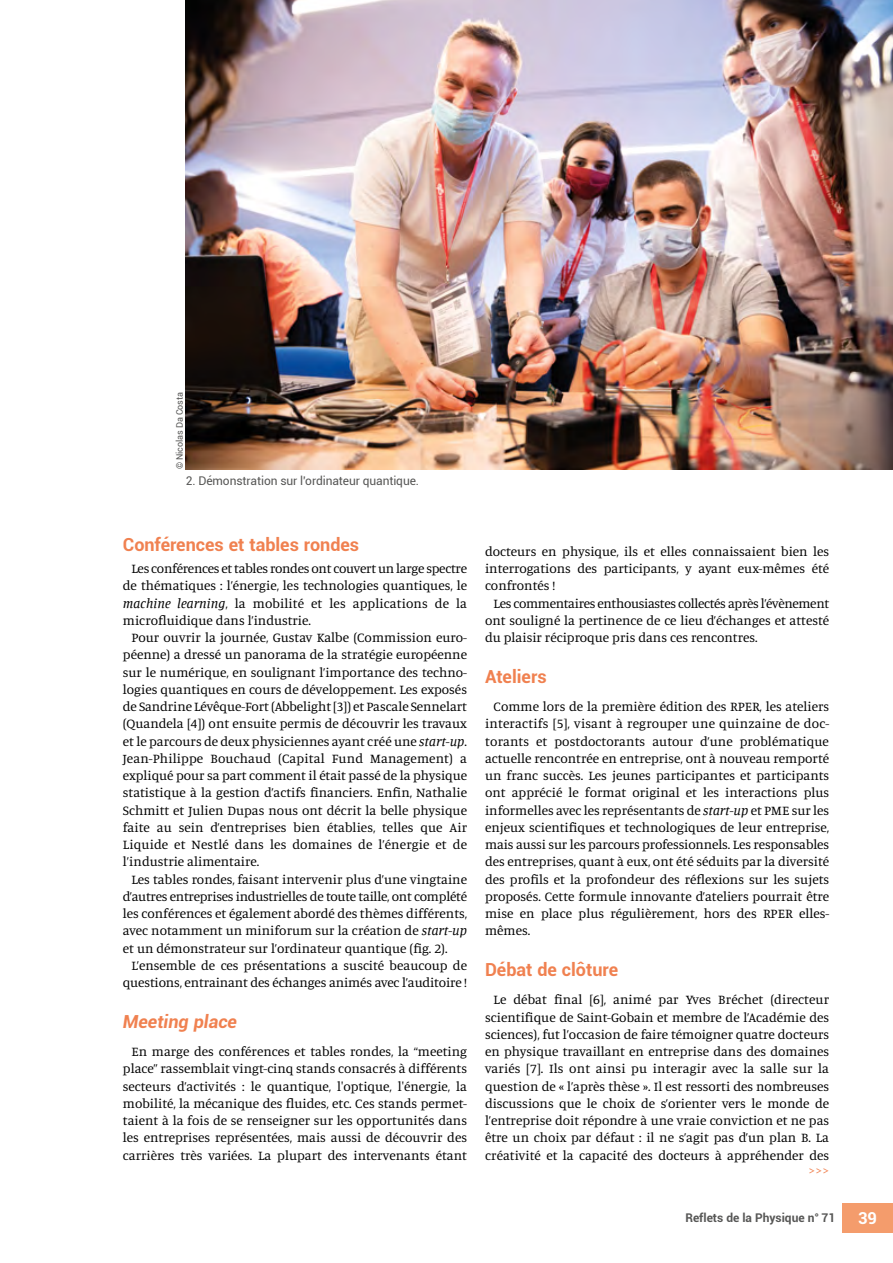
<style>
.page{position:relative;width:893px;height:1263px;background:#fff}
.page>*{position:absolute;margin:0;border:0;box-sizing:border-box;transform-origin:0 0}
.t1{font:700 18px "Roboto";color:#f08150}
.t2{font:italic 700 18px "Roboto";color:#f08150}
.t3{font:700 16.5px "Roboto";color:#fff}
.t4{font:13.5px/17.2px "Manuale";color:#000;text-align:justify}
.t5{font:13.5px "Manuale";color:#f08150}
.t6{font:12px "Roboto";letter-spacing:-.01em;color:#575756}
.t7{font:700 12px "Roboto";color:#575756}
.t8{font:9px "Roboto";letter-spacing:-.01em;color:#575756}
.s1{font-style:italic}
</style>
<div class="page">
<div style="left:842px;top:1203px;width:51px;height:30px;background:#f49c6c"></div>
<img style="left:186px;top:0;width:707px;height:469px">
<p class="t8" style="left:173px;top:469px;width:79px;rotate:-90deg">© Nicolas Da Costa</p>
<p class="t6" style="left:186px;top:473px;width:235px">2. Démonstration sur l'ordinateur quantique.</p>
<h1 class="t1" style="left:123px;top:532px;width:238px">Conférences et tables rondes</h1>
<p class="t4" style="left:123px;top:559px;width:346px;text-indent:9px">Les conférences et tables rondes ont couvert un large spectre de thématiques : l’énergie, les technologies quantiques, le <span class="s1">machine learning</span>, la mobilité et les applications de la microfluidique dans l’industrie.</p>
<p class="t4" style="left:123px;top:628px;width:346px;text-indent:9px">Pour ouvrir la journée, Gustav Kalbe (Commission euro&shy;péenne) a dressé un panorama de la stratégie européenne sur le numérique, en soulignant l’importance des techno&shy;logies quantiques en cours de développement. Les exposés de Sandrine Lévêque-Fort (Abbelight [3]) et Pascale Sennelart (Quandela [4]) ont ensuite permis de découvrir les travaux et le parcours de deux physiciennes ayant créé une <span class="s1">start-up</span>.<br>Jean-Philippe Bouchaud (Capital Fund Management) a expliqué pour sa part comment il était passé de la physique statistique à la gestion d’actifs financiers. Enfin, Nathalie Schmitt et Julien Dupas nous ont décrit la belle physique faite au sein d’entreprises bien établies, telles que Air Liquide et Nestlé dans les domaines de l’énergie et de l’industrie alimentaire.</p>
<p class="t4" style="left:123px;top:870px;width:346px;text-indent:9px">Les tables rondes, faisant intervenir plus d’une vingtaine d’autres entreprises industrielles de toute taille, ont complété les conférences et également abordé des thèmes différents, avec notamment un miniforum sur la création de <span class="s1">start-up </span>et un démonstrateur sur l’ordinateur quantique (fig. 2).</p>
<p class="t4" style="left:123px;top:956px;width:346px;text-align:right">L’ensemble de ces présentations a suscité beaucoup de questions, entrainant des échanges animés avec l’auditoire !</p>
<h1 class="t2" style="left:123px;top:1009px;width:116px">Meeting place</h1>
<p class="t4" style="left:123px;top:1042px;width:346px;text-indent:9px">En marge des conférences et tables rondes, la “meeting place” rassemblait vingt-cinq stands consacrés à différents secteurs d’activités : le quantique, l'optique, l'énergie, la mobilité, la mécanique des fluides, etc. Ces stands permet&shy;taient à la fois de se renseigner sur les opportunités dans les entreprises représentées, mais aussi de découvrir des carrières très variées. La plupart des intervenants étant</p>
<p class="t4" style="left:485px;top:542px;width:346px">docteurs en physique, ils et elles connaissaient bien les interrogations des participants, y ayant eux-mêmes été confrontés !</p>
<p class="t4" style="left:485px;top:594px;width:346px;text-indent:9px">Les commentaires enthousiastes collectés après l’évènement ont souligné la pertinence de ce lieu d’échanges et attesté du plaisir réciproque pris dans ces rencontres.</p>
<h1 class="t1" style="left:485px;top:664px;width:63px">Ateliers</h1>
<p class="t4" style="left:485px;top:697px;width:346px;text-indent:9px">Comme lors de la première édition des RPER, les ateliers interactifs [5], visant à regrouper une quinzaine de doc&shy;torants et postdoctorants autour d’une problématique actuelle rencontrée en entreprise, ont à nouveau remporté un franc succès. Les jeunes participantes et participants ont apprécié le format original et les interactions plus informelles avec les représentants de <span class="s1">start-up</span> et PME sur les enjeux scientifiques et technologiques de leur entreprise, mais aussi sur les parcours professionnels. Les responsables des entreprises, quant à eux, ont été séduits par la diversité des profils et la profondeur des réflexions sur les sujets proposés. Cette formule innovante d’ateliers pourrait être mise en place plus régulièrement, hors des RPER elles&shy;mêmes.</p>
<h1 class="t1" style="left:485px;top:957px;width:135px">Débat de clôture</h1>
<p class="t4" style="left:485px;top:991px;width:346px;text-indent:9px">Le débat final [6], animé par Yves Bréchet (directeur scientifique de Saint-Gobain et membre de l’Académie des sciences), fut l’occasion de faire témoigner quatre docteurs en physique travaillant en entreprise dans des domaines variés [7]. Ils ont ainsi pu interagir avec la salle sur la question de « l’après thèse ». Il est ressorti des nombreuses discussions que le choix de s’orienter vers le monde de l’entreprise doit répondre à une vraie conviction et ne pas être un choix par défaut : il ne s’agit pas d’un plan B. La créativité et la capacité des docteurs à appréhender des</p>
<p class="t5" style="left:809px;top:1162px;width:22px">&gt;&gt;&gt;</p>
<p class="t7" style="left:685px;top:1209px;width:152px">Reflets de la Physique n° 71</p>
<p class="t3" style="left:858px;top:1207px;width:20px">39</p>
</div>
